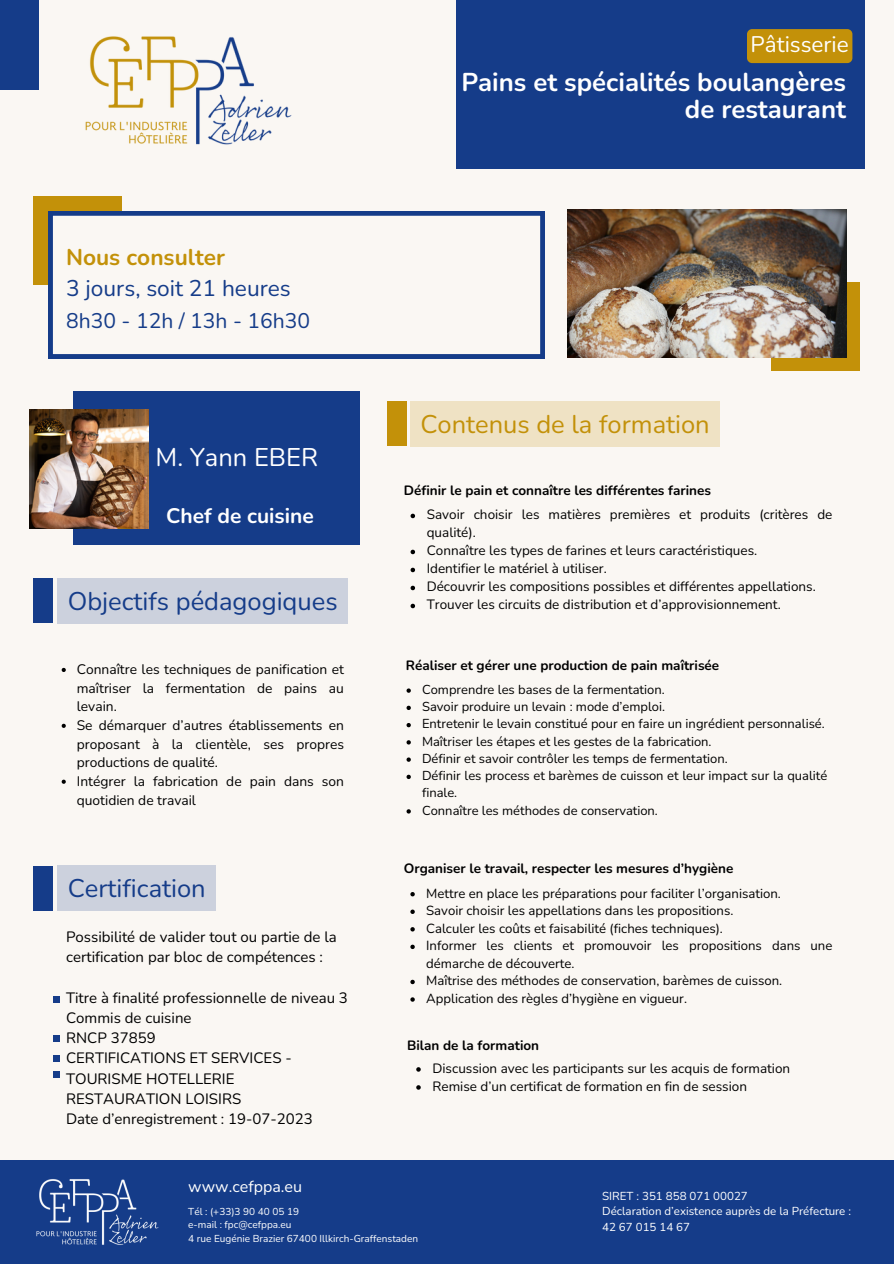
<style>
.page{position:relative;width:894px;height:1264px;background:#fff}
.page>*{position:absolute;margin:0;border:0;box-sizing:border-box;transform-origin:0 0}
.t1{font:700 25.8px/27px "Nunito";color:#fff;text-align:right}
.t2{font:25.5px "Nunito";color:#153c89}
.t3{font:25.5px "Nunito";color:#c39109}
.t4{font:25.5px "Nunito";color:#fff}
.t5{font:22.65px/31.5px "Nunito";color:#153c89}
.t6{font:22.5px "Nunito";color:#fff}
.t7{font:21.15px "Nunito";color:#153c89}
.t8{font:700 21px "Nunito";color:#fff}
.t9{font:16.05px "Nunito";color:#fff}
.t10{font:15px/20.2px "Nunito";color:#000}
.t11{font:13.8px/18.6px "Nunito";color:#000;text-align:justify}
.t12{font:13.5px/18px "Nunito";color:#000}
.t13{font:700 13.5px "Nunito";color:#000}
.t14{font:13.2px/17.5px "Nunito";color:#000}
.t15{font:12.9px/17.2px "Nunito";color:#000}
.t16{font:11.55px "Nunito";color:#fff}
.t17{font:10.05px "Nunito";color:#fff}
.s1{font-weight:700;color:#c39109}
</style>
<div class="page">
<div style="left:0;top:0;width:893px;height:1263px;background:#faf7f3"></div>
<img style="left:85px;top:36px;width:207px;height:109px">
<div style="left:0;top:0;width:39px;height:89px;background:#153c89"></div>
<div style="left:33px;top:196px;width:89px;height:89px;background:#c39109"></div>
<svg style="left:48px;top:211px;width:496px;height:147px"></svg>
<div style="left:771px;top:282px;width:88px;height:89px;background:#c39109"></div>
<img style="left:567px;top:210px;width:278px;height:147px">
<div style="left:73px;top:391px;width:287px;height:153px;background:#153c89"></div>
<img style="left:29px;top:409px;width:120px;height:120px">
<div style="left:0;top:1160px;width:893px;height:103px;background:#153c89"></div>
<img style="left:36px;top:1179px;width:123px;height:66px">
<div style="left:387px;top:401px;width:20px;height:44px;background:#c39109"></div>
<div style="left:33px;top:578px;width:20px;height:44px;background:#153c89"></div>
<div style="left:33px;top:865px;width:20px;height:45px;background:#153c89"></div>
<div style="left:53px;top:995px;width:7px;height:7px;background:#153c89"></div>
<div style="left:53px;top:1035px;width:7px;height:7px;background:#153c89"></div>
<div style="left:53px;top:1055px;width:7px;height:6px;background:#153c89"></div>
<div style="left:53px;top:1071px;width:7px;height:7px;background:#153c89"></div>
<div style="left:456px;top:0;width:408px;height:168px;background:#153c89"></div>
<div style="left:746px;top:29px;width:106px;height:34px;background:#c39109;border-radius:5px"></div>
<div style="left:58px;top:578px;width:290px;height:45px;background:#ccd1dd"></div>
<div style="left:410px;top:402px;width:309px;height:45px;background:#efe2c4"></div>
<svg style="left:62px;top:668px;width:4px;height:4px"></svg>
<svg style="left:62px;top:723px;width:4px;height:5px"></svg>
<svg style="left:62px;top:779px;width:4px;height:4px"></svg>
<div style="left:58px;top:865px;width:158px;height:45px;background:#ccd1dd"></div>
<svg style="left:416px;top:1067px;width:4px;height:4px"></svg>
<svg style="left:416px;top:1085px;width:4px;height:4px"></svg>
<svg style="left:410px;top:513px;width:5px;height:5px"></svg>
<svg style="left:410px;top:549px;width:5px;height:5px"></svg>
<svg style="left:410px;top:567px;width:5px;height:5px"></svg>
<svg style="left:410px;top:585px;width:5px;height:5px"></svg>
<svg style="left:410px;top:603px;width:5px;height:5px"></svg>
<svg style="left:406px;top:688px;width:5px;height:4px"></svg>
<svg style="left:406px;top:705px;width:5px;height:5px"></svg>
<svg style="left:406px;top:723px;width:5px;height:4px"></svg>
<svg style="left:406px;top:740px;width:5px;height:4px"></svg>
<svg style="left:406px;top:757px;width:5px;height:4px"></svg>
<svg style="left:406px;top:774px;width:5px;height:5px"></svg>
<svg style="left:406px;top:809px;width:5px;height:4px"></svg>
<svg style="left:410px;top:892px;width:4px;height:4px"></svg>
<svg style="left:410px;top:909px;width:4px;height:5px"></svg>
<svg style="left:410px;top:927px;width:4px;height:4px"></svg>
<svg style="left:410px;top:944px;width:4px;height:5px"></svg>
<svg style="left:410px;top:979px;width:4px;height:5px"></svg>
<svg style="left:410px;top:997px;width:4px;height:4px"></svg>
<h4 class="t6" style="left:750px;top:30px;width:100px">Pâtisserie</h4>
<h2 class="t5" style="left:66px;top:242px;width:226px"><span class="s1">Nous consulter<br></span>3 jours, soit 21 heures</h2>
<h2 class="t7" style="left:66px;top:306px;width:245px">8h30 - 12h / 13h - 16h30</h2>
<h6 class="t4" style="left:155px;top:440px;width:164px">M. Yann EBER</h6>
<p class="t8" style="left:166px;top:502px;width:149px">Chef de cuisine</p>
<p class="t2" style="left:68px;top:584px;width:271px">Objectifs pédagogiques</p>
<h3 class="t11" style="left:77px;top:660px;width:268px">Connaître les techniques de panification et maîtriser la fermentation de pains au levain.</h3>
<p class="t11" style="left:77px;top:716px;width:268px">Se démarquer d’autres établissements en proposant à la clientèle, ses propres productions de qualité.</p>
<h2 class="t11" style="left:77px;top:772px;width:268px">Intégrer la fabrication de pain dans son quotidien de travail</h2>
<p class="t2" style="left:68px;top:870px;width:139px">Certification</p>
<h6 class="t10" style="left:66px;top:926px;width:272px">Possibilité de valider tout ou partie de la certification par bloc de compétences :</h6>
<p class="t10" style="left:66px;top:987px;width:283px">Titre à finalité professionnelle de niveau 3<br>Commis de cuisine<br>RNCP 37859<br>CERTIFICATIONS ET SERVICES -<br>TOURISME HOTELLERIE<br>RESTAURATION LOISIRS<br>Date d’enregistrement : 19-07-2023</p>
<h1 class="t1" style="left:461px;top:69px;width:386px">Pains et spécialités boulangères de restaurant</h1>
<h2 class="t3" style="left:420px;top:407px;width:291px">Contenus de la formation</h2>
<h6 class="t13" style="left:403px;top:481px;width:309px">Définir le pain et connaître les différentes farines</h6>
<p class="t12" style="left:426px;top:506px;width:407px">Savoir choisir les matières premières et produits (critères de qualité).</p>
<p class="t12" style="left:426px;top:542px;width:332px">Connaître les types de farines et leurs caractéristiques.</p>
<h2 class="t12" style="left:426px;top:560px;width:181px">Identifier le matériel à utiliser.</h2>
<h5 class="t12" style="left:426px;top:578px;width:390px">Découvrir les compositions possibles et différentes appellations.</h5>
<h5 class="t12" style="left:426px;top:596px;width:355px">Trouver les circuits de distribution et d’approvisionnement.</h5>
<p class="t13" style="left:405px;top:656px;width:315px">Réaliser et gérer une production de pain maîtrisée</p>
<p class="t15" style="left:422px;top:681px;width:244px">Comprendre les bases de la fermentation.</p>
<p class="t15" style="left:422px;top:698px;width:244px">Savoir produire un levain : mode d’emploi.</p>
<p class="t15" style="left:422px;top:715px;width:404px">Entretenir le levain constitué pour en faire un ingrédient personnalisé.</p>
<p class="t15" style="left:422px;top:732px;width:291px">Maîtriser les étapes et les gestes de la fabrication.</p>
<p class="t15" style="left:422px;top:750px;width:307px">Définir et savoir contrôler les temps de fermentation.</p>
<h6 class="t15" style="left:422px;top:767px;width:406px">Définir les process et barèmes de cuisson et leur impact sur la qualité finale.</h6>
<p class="t15" style="left:422px;top:801px;width:237px">Connaître les méthodes de conservation.</p>
<p class="t13" style="left:403px;top:859px;width:331px">Organiser le travail, respecter les mesures d’hygiène</p>
<p class="t14" style="left:426px;top:884px;width:356px">Mettre en place les préparations pour faciliter l’organisation.</p>
<h5 class="t14" style="left:426px;top:901px;width:308px">Savoir choisir les appellations dans les propositions.</h5>
<p class="t14" style="left:426px;top:919px;width:298px">Calculer les coûts et faisabilité (fiches techniques).</p>
<p class="t14" style="left:426px;top:937px;width:407px">Informer les clients et promouvoir les propositions dans une démarche de découverte.</p>
<p class="t14" style="left:426px;top:972px;width:357px">Maîtrise des méthodes de conservation, barèmes de cuisson.</p>
<p class="t14" style="left:426px;top:989px;width:262px">Application des règles d’hygiène en vigueur.</p>
<p class="t13" style="left:407px;top:1036px;width:133px">Bilan de la formation</p>
<p class="t12" style="left:432px;top:1059px;width:359px">Discussion avec les participants sur les acquis de formation</p>
<p class="t12" style="left:432px;top:1077px;width:316px">Remise d’un certificat de formation en fin de session</p>
<p class="t9" style="left:188px;top:1175px;width:115px">www.cefppa.eu</p>
<p class="t17" style="left:188px;top:1204px;width:112px">Tél : (+33)3 90 40 05 19</p>
<p class="t17" style="left:188px;top:1217px;width:105px">e-mail : fpc@cefppa.eu</p>
<p class="t17" style="left:188px;top:1231px;width:231px">4 rue Eugénie Brazier 67400 Illkirch-Graffenstaden</p>
<p class="t16" style="left:602px;top:1187px;width:147px">SIRET : 351 858 071 00027</p>
<p class="t16" style="left:602px;top:1203px;width:250px">Déclaration d’existence auprès de la Préfecture :</p>
<p class="t16" style="left:602px;top:1219px;width:89px">42 67 015 14 67</p>
</div>
